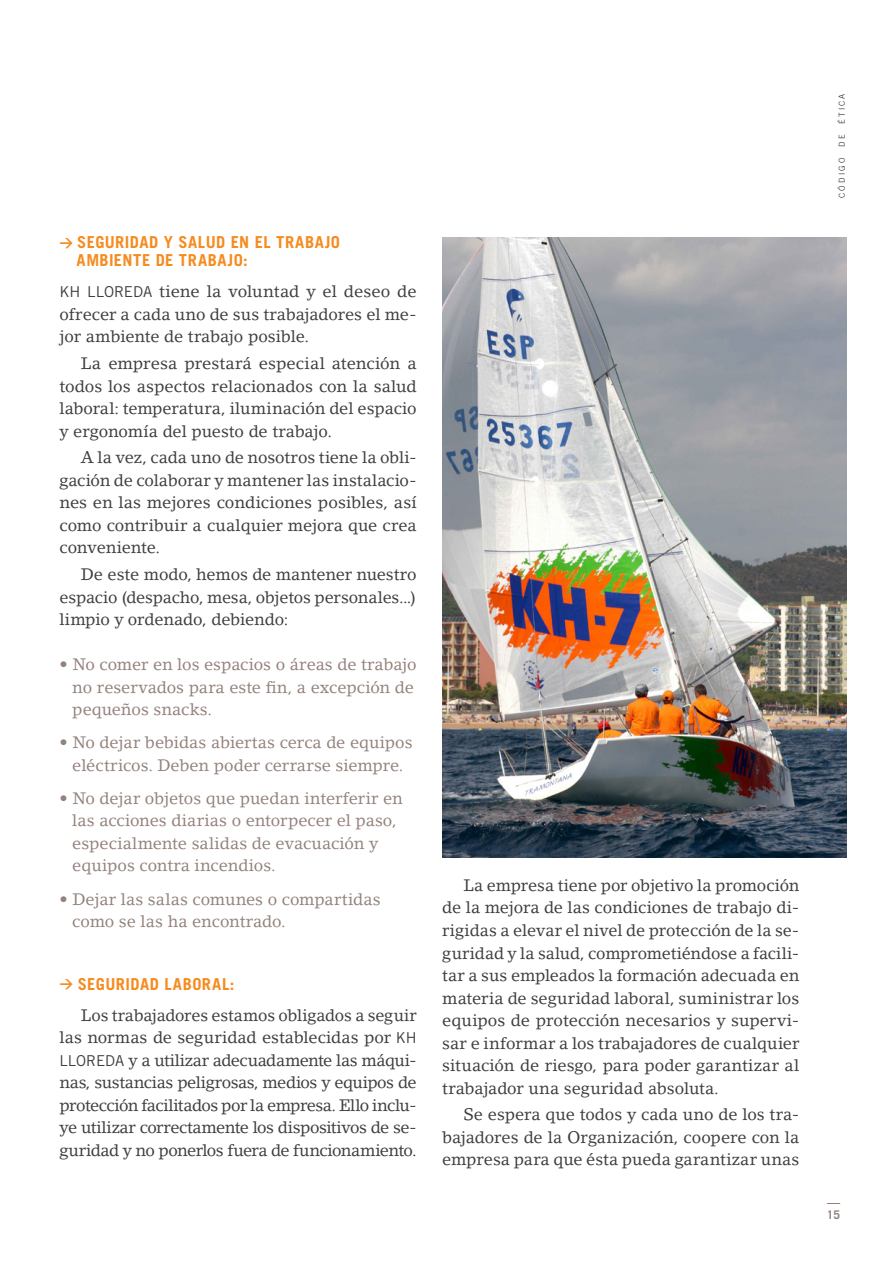
<style>
.page{position:relative;width:893px;height:1263px;background:#fff}
.page>*{position:absolute;margin:0;border:0;box-sizing:border-box;transform-origin:0 0}
.t1{font:16.5px/22.5px "Lino Letter Std";letter-spacing:-.01em;color:#3e3e3f;text-align:justify}
.t2{font:16.5px/22.5px "Lino Letter Std";letter-spacing:-.005em;color:#93827c}
.t3{font:700 16.5px/18px "Trade Gothic LT Std";letter-spacing:.025em;color:#f68b1f}
.t4{font:700 12px "Trade Gothic LT Std";color:#93827c}
.t5{font:300 8.25px "Trade Gothic LT Std";letter-spacing:.265em;color:#231f20}
.s1{font-family:"DIN";font-size:13.5px}
.s2{font-family:"Trade Gothic LT Std";font-size:15px}
</style>
<div class="page">
<svg style="left:827px;top:1203px;width:13px;height:1px"></svg>
<img style="left:442px;top:237px;width:404px;height:621px">
<p class="t3" style="left:77px;top:233px;width:265px;text-indent:-17px"><span class="s1">&gt;</span> SEGURIDAD Y SALUD EN EL TRABAJO<br>AMBIENTE DE TRABAJO:</p>
<p class="t1" style="left:60px;top:280px;width:359px"><span class="s2">KH LLOREDA</span> tiene la voluntad y el deseo de ofrecer a cada uno de sus trabajadores el me&shy;jor ambiente de trabajo posible.</p>
<p class="t1" style="left:60px;top:352px;width:359px;text-indent:21px">La empresa prestará especial atención a todos los aspectos relacionados con la salud laboral: temperatura, iluminación del espacio y ergonomía del puesto de trabajo.</p>
<p class="t1" style="left:60px;top:446px;width:359px;text-indent:21px">A la vez, cada uno de nosotros tiene la obli&shy;gación de colaborar y mantener las instalacio&shy;nes en las mejores condiciones posibles, así como contribuir a cualquier mejora que crea conveniente.</p>
<p class="t1" style="left:60px;top:563px;width:359px;text-indent:21px">De este modo, hemos de mantener nuestro espacio (despacho, mesa, objetos personales...) limpio y ordenado, debiendo:</p>
<p class="t2" style="left:72px;top:653px;width:346px;text-indent:-13px">• No comer en los espacios o áreas de trabajo no reservados para este fin, a excepción de pequeños snacks.</p>
<p class="t2" style="left:60px;top:731px;width:355px;text-align:center">• No dejar bebidas abiertas cerca de equipos eléctricos. Deben poder cerrarse siempre.</p>
<p class="t2" style="left:72px;top:787px;width:332px;text-indent:-13px">• No dejar objetos que puedan interferir en las acciones diarias o entorpecer el paso, especialmente salidas de evacuación y equipos contra incendios.</p>
<p class="t2" style="left:72px;top:887px;width:310px;text-indent:-13px">• Dejar las salas comunes o compartidas como se las ha encontrado.</p>
<p class="t3" style="left:60px;top:975px;width:176px"><span class="s1">&gt;</span> SEGURIDAD LABORAL:</p>
<p class="t1" style="left:60px;top:1004px;width:359px;text-indent:21px">Los trabajadores estamos obligados a seguir las normas de seguridad establecidas por <span class="s2">KH LLOREDA</span> y a utilizar adecuadamente las máqui&shy;nas, sustancias peligrosas, medios y equipos de protección facilitados por la empresa. Ello inclu&shy;ye utilizar correctamente los dispositivos de se&shy;guridad y no ponerlos fuera de funcionamiento.</p>
<p class="t1" style="left:442px;top:874px;width:359px;text-indent:21px">La empresa tiene por objetivo la promoción de la mejora de las condiciones de trabajo di&shy;rigidas a elevar el nivel de protección de la se&shy;guridad y la salud, comprometiéndose a facili&shy;tar a sus empleados la formación adecuada en materia de seguridad laboral, suministrar los equipos de protección necesarios y supervi&shy;sar e informar a los trabajadores de cualquier situación de riesgo, para poder garantizar al trabajador una seguridad absoluta.</p>
<p class="t1" style="left:442px;top:1103px;width:359px;text-indent:21px">Se espera que todos y cada uno de los tra&shy;bajadores de la Organización, coopere con la empresa para que ésta pueda garantizar unas</p>
<p class="t5" style="left:837px;top:124px;width:32px;rotate:-90deg">ÉTICA</p>
<p class="t5" style="left:837px;top:147px;width:14px;rotate:-90deg">D E</p>
<p class="t5" style="left:837px;top:198px;width:42px;rotate:-90deg">CÓDIGO</p>
<p class="t4" style="left:827px;top:1207px;width:15px">15</p>
</div>
